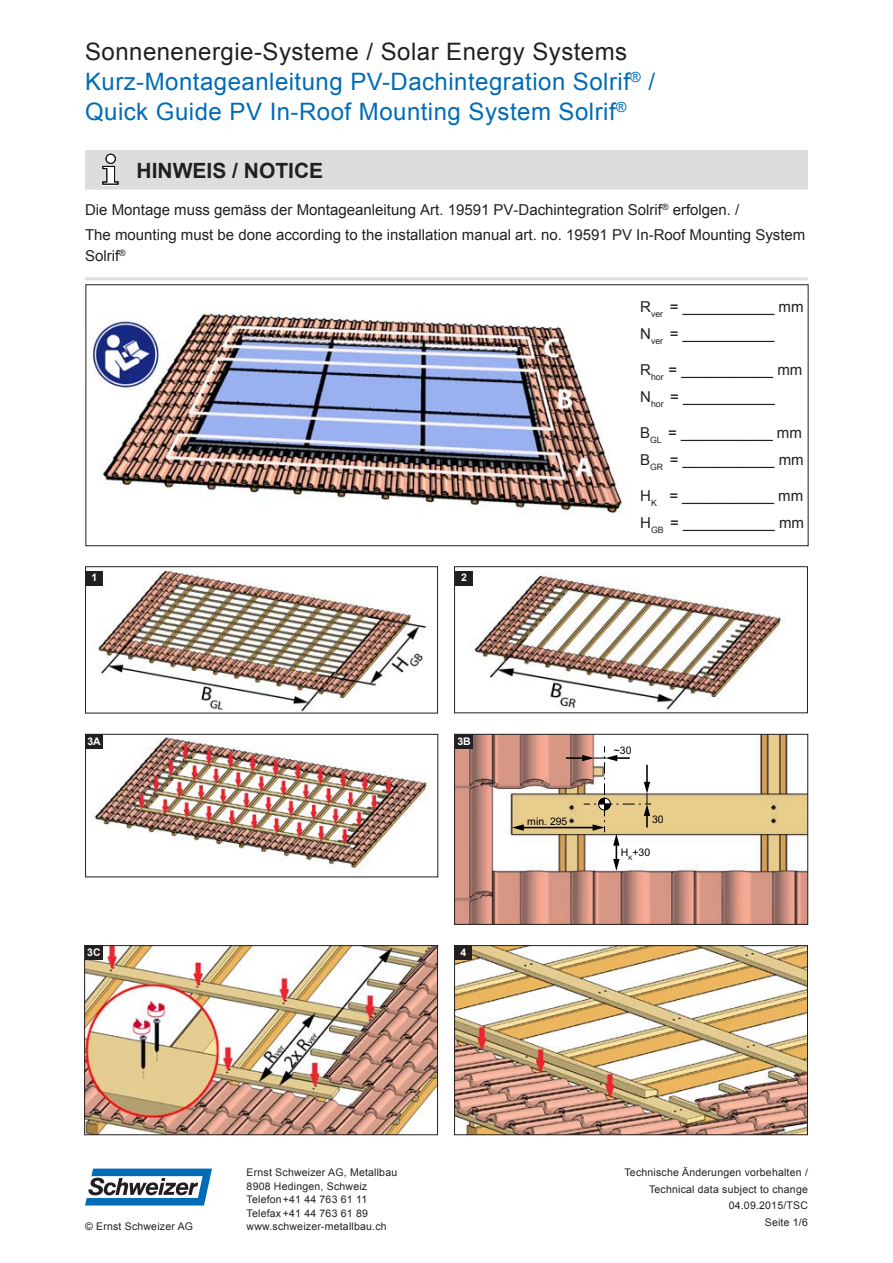
<style>
.page{position:relative;width:893px;height:1263px;background:#fff}
.page>*{position:absolute;margin:0;border:0;box-sizing:border-box;transform-origin:0 0}
.t1{font:24px/30px "Arial";letter-spacing:.02em;color:#006bb6}
.SafetyWord{font:700 21px "Arial";color:#231f20}
.SafetyCause{font:15px/21px "Arial";color:#231f20}
.Lauftext_10_14pt{font:15px "Arial";color:#231f20}
.Fusszeile_7pt{font:10.5px/13.5px "Arial";letter-spacing:.02em;color:#231f20}
.t2{font:10.5px "Arial";color:#000}
.Lauftext_10_14pt-2{font:700 10.5px "Arial";color:#fff}
.s1{color:#231f20}
</style>
<div class="page">
<svg style="left:85px;top:1168px;width:127px;height:37px"></svg>
<img style="left:88px;top:312px;width:536px;height:202px">
<img style="left:87px;top:569px;width:340px;height:142px">
<div style="left:85px;top:566px;width:353px;height:147px;border:1px solid #231f20"></div>
<img style="left:456px;top:572px;width:327px;height:138px">
<div style="left:454px;top:566px;width:354px;height:147px;border:1px solid #231f20"></div>
<img style="left:86px;top:947px;width:350px;height:186px">
<div style="left:84px;top:945px;width:354px;height:190px;border:1px solid #231f20"></div>
<img style="left:456px;top:947px;width:350px;height:186px">
<div style="left:454px;top:945px;width:354px;height:190px;border:1px solid #231f20"></div>
<img style="left:90px;top:737px;width:339px;height:132px">
<div style="left:85px;top:734px;width:353px;height:143px;border:1px solid #231f20"></div>
<div style="left:85px;top:571px;width:18px;height:14px;background:#231f20"></div>
<div style="left:85px;top:734px;width:18px;height:15px;background:#231f20"></div>
<div style="left:455px;top:571px;width:18px;height:14px;background:#231f20"></div>
<div style="left:85px;top:945px;width:18px;height:15px;background:#231f20"></div>
<div style="left:455px;top:945px;width:17px;height:15px;background:#231f20"></div>
<img style="left:456px;top:736px;width:350px;height:186px">
<hr style="left:522px;top:827px;width:73px;height:1px;background:#000">
<svg style="left:566px;top:746px;width:85px;height:125px"></svg>
<svg style="left:512px;top:824px;width:12px;height:7px"></svg>
<div style="left:454px;top:734px;width:354px;height:190px;border:1px solid #231f20"></div>
<div style="left:455px;top:734px;width:18px;height:15px;background:#231f20"></div>
<hr style="left:85px;top:277px;width:723px;height:3px;background:#dcdddf">
<div style="left:85px;top:150px;width:723px;height:40px;background:#dcdddf"></div>
<div style="left:86px;top:285px;width:722px;height:261px;border:1px solid #231f20"></div>
<h1 class="t1" style="left:85px;top:37px;width:571px"><span class="s1">Sonnenenergie-Systeme / Solar Energy Systems<br></span>Kurz-Montageanleitung PV-Dachintegration Solrif<sup>®</sup> /<br>Quick Guide PV In-Roof Mounting System Solrif<sup>®</sup></h1>
<p class="SafetyWord" style="left:137px;top:157px;width:188px">HINWEIS / NOTICE</p>
<p class="SafetyCause" style="left:85px;top:199px;width:656px">Die Montage muss gemäss der Montageanleitung Art. 19591 PV-Dachintegration Solrif<sup>®</sup> erfolgen. /</p>
<p class="SafetyCause" style="left:85px;top:224px;width:722px">The mounting must be done according to the installation manual art. no. 19591 PV In-Roof Mounting System<br>Solrif<sup>®</sup></p>
<p class="Lauftext_10_14pt-2" style="left:91px;top:571px;width:7px">1</p>
<p class="Lauftext_10_14pt-2" style="left:461px;top:571px;width:7px">2</p>
<p class="Lauftext_10_14pt" style="left:640px;top:297px;width:165px">R<sub>ver</sub> = ___________ mm</p>
<p class="Lauftext_10_14pt" style="left:640px;top:324px;width:136px">N<sub>ver</sub> = ___________</p>
<p class="Lauftext_10_14pt" style="left:640px;top:360px;width:164px">R<sub>hor</sub> = ___________ mm</p>
<p class="Lauftext_10_14pt" style="left:640px;top:387px;width:136px">N<sub>hor</sub> = ___________</p>
<p class="Lauftext_10_14pt" style="left:640px;top:423px;width:163px">B<sub>GL</sub> = ___________ mm</p>
<p class="Lauftext_10_14pt" style="left:640px;top:450px;width:165px">B<sub>GR</sub> = ___________ mm</p>
<p class="Lauftext_10_14pt" style="left:640px;top:486px;width:165px">H<sub>K</sub> = ___________ mm</p>
<p class="Lauftext_10_14pt" style="left:640px;top:513px;width:165px">H<sub>GB</sub> = ___________ mm</p>
<p class="Lauftext_10_14pt-2" style="left:87px;top:734px;width:15px">3A</p>
<p class="Lauftext_10_14pt-2" style="left:457px;top:734px;width:15px">3B</p>
<p class="Lauftext_10_14pt-2" style="left:87px;top:945px;width:15px">3C</p>
<p class="Lauftext_10_14pt-2" style="left:461px;top:945px;width:7px">4</p>
<p class="t2" style="left:527px;top:814px;width:42px">min. 295</p>
<p class="t2" style="left:614px;top:743px;width:19px">~30</p>
<p class="t2" style="left:652px;top:813px;width:13px">30</p>
<p class="t2" style="left:621px;top:845px;width:31px">H<sub>K</sub>+30</p>
<p class="Fusszeile_7pt" style="left:85px;top:1220px;width:110px">© Ernst Schweizer AG</p>
<p class="Fusszeile_7pt" style="left:247px;top:1166px;width:152px">Ernst Schweizer AG, Metallbau<br>8908 Hedingen, Schweiz<br>Telefon+41 44 763 61 11<br>Telefax +41 44 763 61 89 www.schweizer-metallbau.ch</p>
<p class="Fusszeile_7pt" style="left:624px;top:1166px;width:185px">Technische Änderungen vorbehalten /</p>
<p class="Fusszeile_7pt" style="left:649px;top:1182px;width:160px">Technical data subject to change</p>
<p class="Fusszeile_7pt" style="left:729px;top:1199px;width:81px">04.09.2015/TSC</p>
<p class="Fusszeile_7pt" style="left:765px;top:1215px;width:45px">Seite 1/6</p>
</div>
